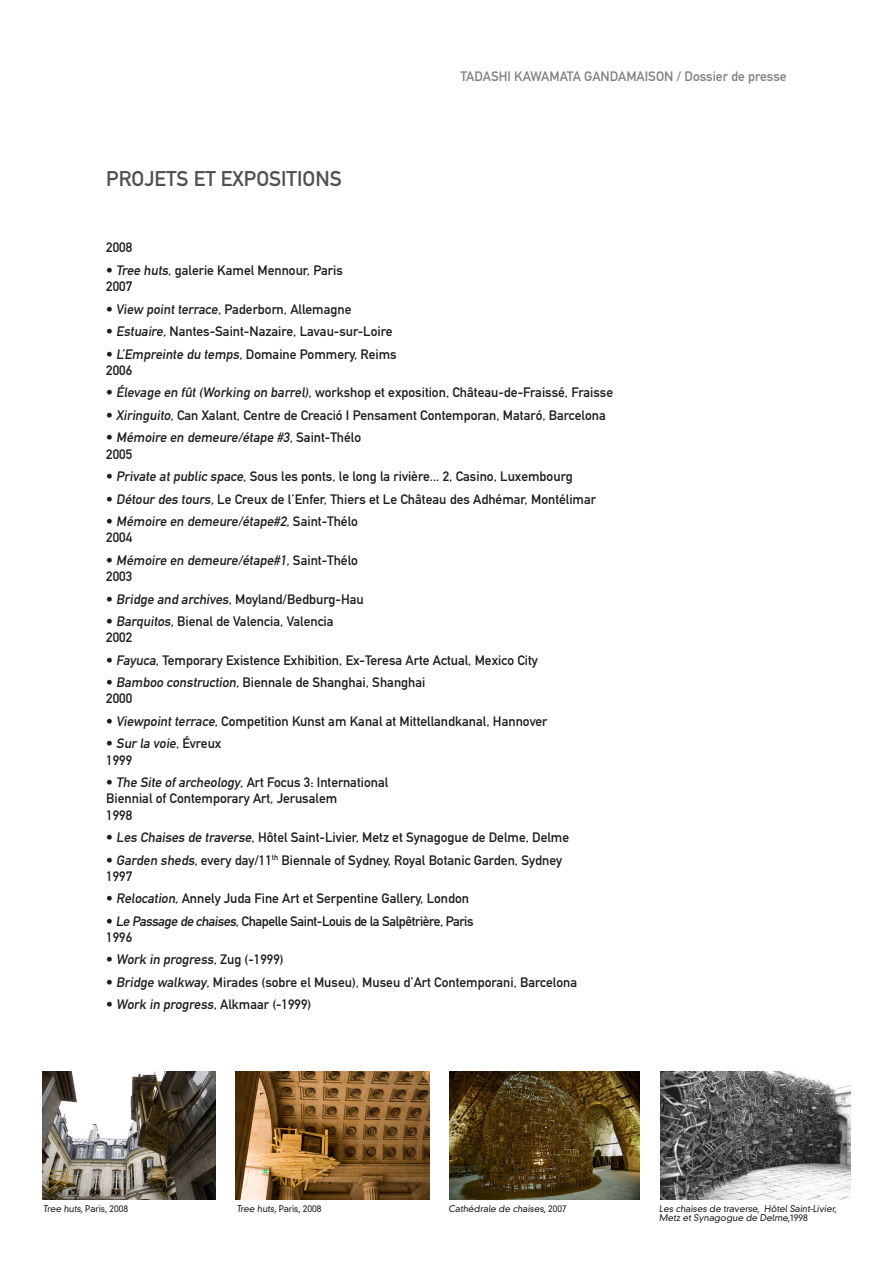
<style>
.page{position:relative;width:893px;height:1263px;background:#fff}
.page>*{position:absolute;margin:0;border:0;box-sizing:border-box;transform-origin:0 0}
.t1{font:21px "DIN Mittelschrift";color:#504f53}
.t2{font:13.5px/16.2px "DIN Mittelschrift";color:#1b1c20}
.t3{font:13.5px/16.2px "DIN Mittelschrift";letter-spacing:-.03em;color:#1b1c20}
.t4{font:13.5px "DIN Mittelschrift";color:#818084}
.t5{font:300 9px/9px "DIN Neuzeit Grotesk";color:#1b1c20}
</style>
<div class="page">
<img style="left:236px;top:1071px;width:193px;height:128px">
<img style="left:43px;top:1071px;width:172px;height:128px">
<img style="left:450px;top:1071px;width:190px;height:128px">
<img style="left:660px;top:1071px;width:190px;height:128px">
<h1 class="t1" style="left:106px;top:166px;width:237px">PROJETS ET EXPOSITIONS</h1>
<p class="t4" style="left:460px;top:69px;width:328px">TADASHI KAWAMATA GANDAMAISON / Dossier de presse</p>
<p class="t2" style="left:106px;top:240px;width:27px">2008</p>
<p class="t2" style="left:106px;top:262px;width:238px">• Tree huts, galerie Kamel Mennour, Paris<br>2007</p>
<p class="t2" style="left:106px;top:301px;width:247px">• View point terrace, Paderborn, Allemagne</p>
<p class="t2" style="left:106px;top:323px;width:288px">• Estuaire, Nantes-Saint-Nazaire, Lavau-sur-Loire</p>
<p class="t2" style="left:106px;top:346px;width:292px">• L’Empreinte du temps, Domaine Pommery, Reims<br>2006</p>
<p class="t2" style="left:106px;top:385px;width:508px">• Élevage en fût (Working on barrel), workshop et exposition, Château-de-Fraissé, Fraisse</p>
<p class="t2" style="left:106px;top:407px;width:501px">• Xiringuito, Can Xalant, Centre de Creació I Pensament Contemporan, Mataró, Barcelona</p>
<p class="t2" style="left:106px;top:430px;width:256px">• Mémoire en demeure/étape #3, S a i n t -Th é lo<br>2005</p>
<p class="t2" style="left:106px;top:468px;width:468px">• Private at public space, Sous les ponts, le long la rivière... 2, Casino, Luxembourg</p>
<p class="t2" style="left:106px;top:491px;width:491px">• Détour des tours, Le Creux de l’Enfer, Thiers et Le Château des Adhémar, Montélimar</p>
<p class="t2" style="left:106px;top:513px;width:253px">• Mémoire en demeure/étape#2, S a i n t -Th é lo<br>2004</p>
<p class="t2" style="left:106px;top:552px;width:253px">• Mémoire en demeure/étape#1, Sa i n t -Th é lo<br>2003</p>
<p class="t2" style="left:106px;top:591px;width:259px">• Bridge and archives, Moyland/Bedburg-Hau</p>
<p class="t2" style="left:106px;top:613px;width:229px">• Barquitos, Bienal de Valencia, Valencia<br>2002</p>
<p class="t2" style="left:106px;top:652px;width:433px">• Fayuca, Temporary Existence Exhibition, Ex-Teresa Arte Actual, Mexico City</p>
<p class="t2" style="left:106px;top:674px;width:321px">• Bamboo construction, Biennale de Shanghai, Shanghai<br>2000</p>
<p class="t2" style="left:106px;top:713px;width:443px">• Viewpoint terrace, Competition Kunst am Kanal at Mittellandkanal, Hannover</p>
<p class="t2" style="left:106px;top:736px;width:117px">• Sur la voie, Év re u x<br>1999</p>
<p class="t2" style="left:106px;top:774px;width:283px">• The Site of archeology, Art Focus 3: International<br>Biennial of Contemporary Art, Jerusalem<br>1998</p>
<p class="t2" style="left:106px;top:829px;width:464px">• Les Chaises de traverse, Hôtel Saint-Livier, Metz et Synagogue de Delme, Delme</p>
<p class="t2" style="left:106px;top:852px;width:457px">• Garden sheds, every day/11<sup>th</sup> Biennale of Sydney, Royal Botanic Garden, Sydney<br>1997</p>
<p class="t2" style="left:106px;top:890px;width:364px">• Relocation, Annely Juda Fine Art et Serpentine Gallery, London</p>
<p class="t3" style="left:106px;top:913px;width:369px">• Le Passage de chaises, Chapelle Saint-Louis de la Salpêtrière, Paris<br>1996</p>
<p class="t2" style="left:106px;top:952px;width:179px">• Work in progress, Z u g ( - 1 9 9 9)</p>
<p class="t2" style="left:106px;top:974px;width:472px">• Bridge walkway, Mirades (sobre el Museu), Museu d’Art Contemporani, Barcelona</p>
<p class="t2" style="left:106px;top:997px;width:206px">• Work in progress, Alkmaar (-1999)</p>
<p class="t5" style="left:449px;top:1204px;width:120px">Cathédrale de chaises, 2007</p>
<p class="t5" style="left:43px;top:1204px;width:86px">Tree huts, Paris, 2008</p>
<p class="t5" style="left:237px;top:1204px;width:86px">Tree huts, Paris, 2008</p>
<p class="t5" style="left:659px;top:1205px;width:180px">Les chaises de traverse, Hôtel Saint-Livier,<br>Metz et Synagogue de Delme,1998</p>
</div>
